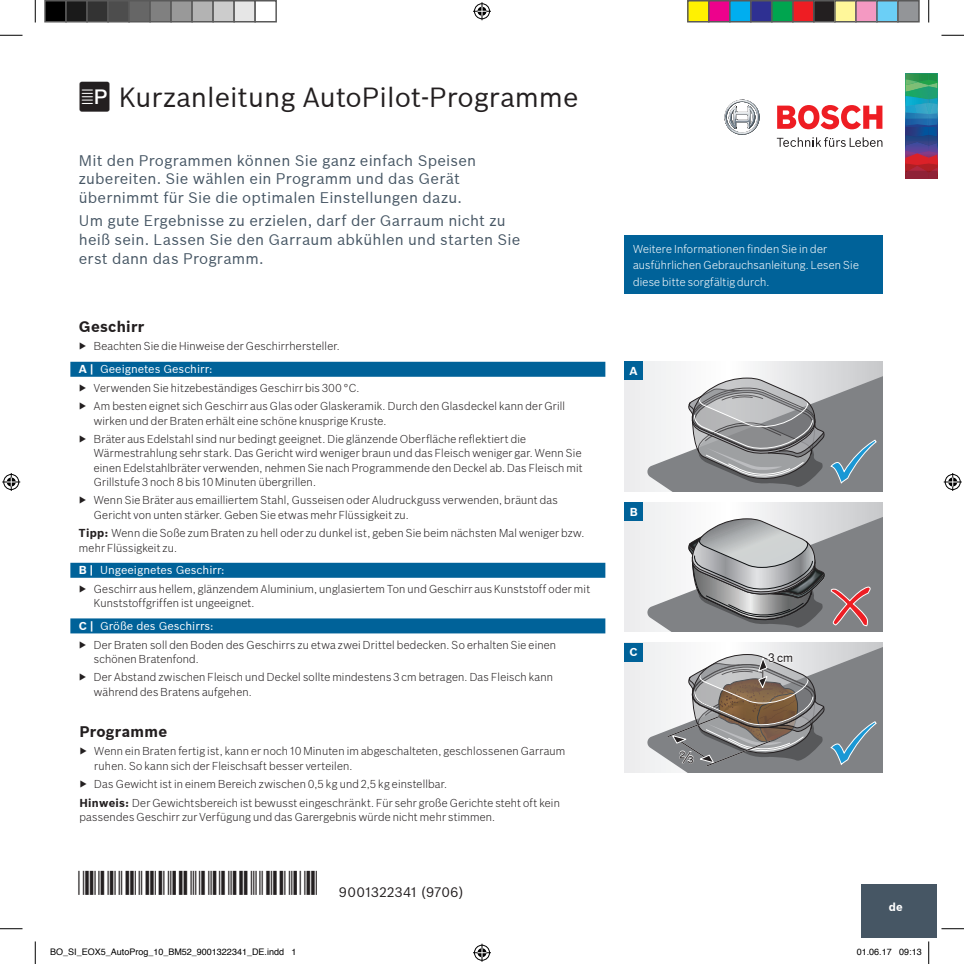
<style>
.page{position:relative;width:964px;height:964px;background:#fff}
.page>*{position:absolute;margin:0;border:0;box-sizing:border-box;transform-origin:0 0}
.t1{font:27px "Bosch Sans Global";color:#231f20}
.t2{font:24px "Code 39 Wide G";color:#231f20}
.t3{font:16.5px "Nimbus Sans Global";color:#231f20}
.t4{font:15px/18.8px "Bosch Sans Global";letter-spacing:.01em;color:#465664}
.t5{font:700 15px "Bosch Sans Global";letter-spacing:.02em;color:#231f20}
.t6{font:13.5px "Bosch Sans";letter-spacing:.02em;color:#231f20}
.t7{font:12px "Nimbus Sans Global";color:#231f20}
.t8{font:300 11.25px/14.2px "Bosch Sans LF Global";letter-spacing:.025em;color:#231f20}
.t9{font:300 11.25px/16.5px "Bosch Sans LF Global";letter-spacing:.02em;color:#fff}
.t10{font:11.25px "Bosch Sans Global";color:#fff}
.t11{font:700 11.25px "Bosch Sans Global";color:#fff}
.t12{font:9px "Helvetica";color:#000}
.s1{font-family:"BSH Symb PG2"}
.s2{font-weight:700}
.s3{font-family:"Bosch Sans Global";font-weight:700}
</style>
<div class="page">
<svg style="left:624px;top:361px;width:258px;height:130px"></svg>
<svg style="left:646px;top:370px;width:236px;height:121px"></svg>
<div style="left:624px;top:361px;width:18px;height:19px;background:#006299"></div>
<svg style="left:624px;top:502px;width:258px;height:130px"></svg>
<img style="left:662px;top:503px;width:104px;height:8px">
<svg style="left:646px;top:511px;width:236px;height:121px"></svg>
<div style="left:624px;top:502px;width:18px;height:18px;background:#006299"></div>
<div style="left:624px;top:643px;width:258px;height:129px;background:#eeeeef"></div>
<svg style="left:647px;top:643px;width:235px;height:129px"></svg>
<div style="left:624px;top:643px;width:18px;height:18px;background:#006299"></div>
<div style="left:861px;top:884px;width:76px;height:53px;background:#465664"></div>
<div style="left:624px;top:235px;width:258px;height:59px;background:#006299"></div>
<div style="left:70px;top:362px;width:535px;height:15px;background:#006299"></div>
<div style="left:70px;top:562px;width:535px;height:15px;background:#006299"></div>
<div style="left:70px;top:618px;width:535px;height:15px;background:#006299"></div>
<svg style="left:905px;top:74px;width:32px;height:105px;background:#4d657a"></svg>
<svg style="left:724px;top:100px;width:35px;height:35px"></svg>
<svg style="left:777px;top:105px;width:105px;height:24px"></svg>
<svg style="left:776px;top:137px;width:106px;height:10px"></svg>
<svg style="left:0;top:35px;width:22px;height:1px"></svg>
<svg style="left:941px;top:35px;width:22px;height:1px"></svg>
<svg style="left:0;top:928px;width:22px;height:1px"></svg>
<svg style="left:941px;top:928px;width:22px;height:1px"></svg>
<svg style="left:35px;top:0;width:1px;height:22px"></svg>
<svg style="left:35px;top:941px;width:1px;height:22px"></svg>
<svg style="left:928px;top:0;width:1px;height:22px"></svg>
<svg style="left:928px;top:941px;width:1px;height:22px"></svg>
<svg style="left:473px;top:2px;width:18px;height:18px"></svg>
<svg style="left:473px;top:943px;width:18px;height:18px"></svg>
<svg style="left:2px;top:473px;width:18px;height:18px"></svg>
<svg style="left:943px;top:473px;width:18px;height:18px"></svg>
<div style="left:45px;top:1px;width:21px;height:21px;background:#000"></div>
<div style="left:44px;top:0;width:23px;height:22px;border:2px solid #595959"></div>
<div style="left:66px;top:1px;width:21px;height:21px;background:#1a1a1a"></div>
<div style="left:65px;top:0;width:23px;height:22px;border:2px solid #595959"></div>
<div style="left:87px;top:1px;width:21px;height:21px;background:#333"></div>
<div style="left:86px;top:0;width:23px;height:22px;border:2px solid #595959"></div>
<div style="left:108px;top:1px;width:21px;height:21px;background:#4d4d4d"></div>
<div style="left:107px;top:0;width:23px;height:22px;border:2px solid #595959"></div>
<div style="left:129px;top:1px;width:21px;height:21px;background:#666"></div>
<div style="left:128px;top:0;width:23px;height:22px;border:2px solid #595959"></div>
<div style="left:150px;top:1px;width:21px;height:21px;background:#808080"></div>
<div style="left:149px;top:0;width:23px;height:22px;border:2px solid #595959"></div>
<div style="left:171px;top:1px;width:21px;height:21px;background:#999"></div>
<div style="left:170px;top:0;width:23px;height:22px;border:2px solid #595959"></div>
<div style="left:192px;top:1px;width:21px;height:21px;background:#b3b3b3"></div>
<div style="left:191px;top:0;width:23px;height:22px;border:2px solid #595959"></div>
<div style="left:213px;top:1px;width:21px;height:21px;background:#ccc"></div>
<div style="left:212px;top:0;width:23px;height:22px;border:2px solid #595959"></div>
<div style="left:234px;top:1px;width:21px;height:21px;background:#e6e6e6"></div>
<div style="left:233px;top:0;width:23px;height:22px;border:2px solid #595959"></div>
<div style="left:254px;top:0;width:23px;height:22px;border:2px solid #595959"></div>
<div style="left:687px;top:1px;width:21px;height:21px;background:#fff101"></div>
<div style="left:687px;top:0;width:22px;height:22px;border:2px solid #595959"></div>
<div style="left:708px;top:1px;width:21px;height:21px;background:#ed028c"></div>
<div style="left:708px;top:0;width:22px;height:22px;border:2px solid #595959"></div>
<div style="left:729px;top:1px;width:21px;height:21px;background:#00aeef"></div>
<div style="left:729px;top:0;width:22px;height:22px;border:2px solid #595959"></div>
<div style="left:750px;top:1px;width:21px;height:21px;background:#2e3092"></div>
<div style="left:750px;top:0;width:22px;height:22px;border:2px solid #595959"></div>
<div style="left:771px;top:1px;width:21px;height:21px;background:#00a54f"></div>
<div style="left:771px;top:0;width:22px;height:22px;border:2px solid #595959"></div>
<div style="left:792px;top:1px;width:21px;height:21px;background:#ee1d23"></div>
<div style="left:792px;top:0;width:22px;height:22px;border:2px solid #595959"></div>
<div style="left:813px;top:1px;width:21px;height:21px;background:#231f20"></div>
<div style="left:813px;top:0;width:22px;height:22px;border:2px solid #595959"></div>
<div style="left:834px;top:1px;width:21px;height:21px;background:#fff79a"></div>
<div style="left:834px;top:0;width:22px;height:22px;border:2px solid #595959"></div>
<div style="left:855px;top:1px;width:21px;height:21px;background:#f499c2"></div>
<div style="left:855px;top:0;width:22px;height:22px;border:2px solid #595959"></div>
<div style="left:876px;top:1px;width:21px;height:21px;background:#6bcff6"></div>
<div style="left:876px;top:0;width:22px;height:22px;border:2px solid #595959"></div>
<div style="left:897px;top:1px;width:21px;height:21px;background:#939598"></div>
<div style="left:897px;top:0;width:22px;height:22px;border:2px solid #595959"></div>
<h1 class="t1" style="left:79px;top:77px;width:501px"><span class="s1">P</span> Kurzanleitung AutoPilot-Programme</h1>
<h3 class="t4" style="left:79px;top:150px;width:399px">Mit den Programmen können Sie ganz einfach Speisen zubereiten. Sie wählen ein Programm und das Gerät übernimmt für Sie die optimalen Einstellungen dazu.</h3>
<h3 class="t4" style="left:79px;top:211px;width:443px">Um gute Ergebnisse zu erzielen, darf der Garraum nicht zu heiß sein. Lassen Sie den Garraum abkühlen und starten Sie erst dann das Programm.</h3>
<h3 class="t5" style="left:79px;top:315px;width:67px">Geschirr</h3>
<p class="t8" style="left:79px;top:339px;width:262px">▶ Beachten Sie die Hinweise der Geschirrhersteller.</p>
<p class="t10" style="left:79px;top:361px;width:135px"><span class="s2">A |</span> Geeignetes Geschirr:</p>
<p class="t8" style="left:79px;top:379px;width:487px;line-height:18.5px">▶ Verwenden Sie hitzebeständiges Geschirr bis 300 °C.<br>▶ Am besten eignet sich Geschirr aus Glas oder Glaskeramik. Durch den Glasdeckel kann der Grill</p>
<p class="t8" style="left:79px;top:411px;width:448px;line-height:18.5px;text-indent:15px">wirken und der Braten erhält eine schöne knusprige Kruste.<br>▶ Bräter aus Edelstahl sind nur bedingt geeignet. Die glänzende Oberfläche reflektiert die</p>
<p class="t8" style="left:94px;top:446px;width:490px;text-align:justify">Wärmestrahlung sehr stark. Das Gericht wird weniger braun und das Fleisch weniger gar. Wenn Sie einen Edelstahlbräter verwenden, nehmen Sie nach Programmende den Deckel ab. Das Fleisch mit Grillstufe 3 noch 8 bis 10 Minuten übergrillen.</p>
<p class="t8" style="left:94px;top:493px;width:465px;text-indent:-15px">▶ Wenn Sie Bräter aus emailliertem Stahl, Gusseisen oder Aludruckguss verwenden, bräunt das<br>Gericht von unten stärker. Geben Sie etwas mehr Flüssigkeit zu.</p>
<p class="t8" style="left:79px;top:526px;width:507px"><span class="s3">Tipp:</span> Wenn die Soße zum Braten zu hell oder zu dunkel ist, geben Sie beim nächsten Mal weniger bzw. mehr Flüssigkeit zu.</p>
<p class="t10" style="left:79px;top:562px;width:147px"><span class="s2">B |</span> Ungeeignetes Geschirr:</p>
<p class="t8" style="left:94px;top:582px;width:498px;text-indent:-15px">▶ Geschirr aus hellem, glänzendem Aluminium, unglasiertem Ton und Geschirr aus Kunststoff oder mit<br>Kunststoffgriffen ist ungeeignet.</p>
<p class="t10" style="left:79px;top:617px;width:136px"><span class="s2">C |</span> Größe des Geschirrs:</p>
<p class="t8" style="left:94px;top:637px;width:464px;text-indent:-15px">▶ Der Braten soll den Boden des Geschirrs zu etwa zwei Drittel bedecken. So erhalten Sie einen schönen Bratenfond.</p>
<p class="t8" style="left:94px;top:670px;width:460px;text-indent:-15px">▶ Der Abstand zwischen Fleisch und Deckel sollte mindestens 3 cm betragen. Das Fleisch kann während des Bratens aufgehen.</p>
<h3 class="t5" style="left:79px;top:720px;width:89px">Programme</h3>
<p class="t8" style="left:94px;top:744px;width:472px;text-indent:-15px">▶ Wenn ein Braten fertig ist, kann er noch 10 Minuten im abgeschalteten, geschlossenen Garraum ruhen. So kann sich der Fleischsaft besser verteilen.</p>
<p class="t8" style="left:79px;top:775px;width:482px;line-height:18.5px">▶ Das Gewicht ist in einem Bereich zwischen 0,5 kg und 2,5 kg einstellbar.<br><span class="s3">Hinweis:</span> Der Gewichtsbereich ist bewusst eingeschränkt. Für sehr große Gerichte steht oft kein</p>
<p class="t8" style="left:79px;top:810px;width:417px">passendes Geschirr zur Verfügung und das Garergebnis würde nicht mehr stimmen.</p>
<h2 class="t2" style="left:179px;top:870px;width:100px">✓ ✓✔</h2>
<p class="t6" style="left:339px;top:883px;width:126px">9001322341 (9706)</p>
<p class="t9" style="left:633px;top:240px;width:227px">Weitere Informationen finden Sie in der ausführlichen Gebrauchsanleitung. Lesen Sie diese bitte sorgfältig durch.</p>
<p class="t11" style="left:629px;top:362px;width:10px">A</p>
<p class="t11" style="left:629px;top:503px;width:9px">B</p>
<p class="t11" style="left:629px;top:643px;width:10px">C</p>
<h3 class="t3" style="left:679px;top:747px;width:16px">⅔</h3>
<p class="t7" style="left:768px;top:650px;width:26px">3cm</p>
<p class="t11" style="left:888px;top:898px;width:16px">de</p>
<p class="t12" style="left:50px;top:944px;width:248px">BO_SI_EOX5_AutoProg_10_BM52_9001322341_DE.indd 1</p>
<p class="t12" style="left:856px;top:944px;width:67px">01.06.17 09:13</p>
</div>
